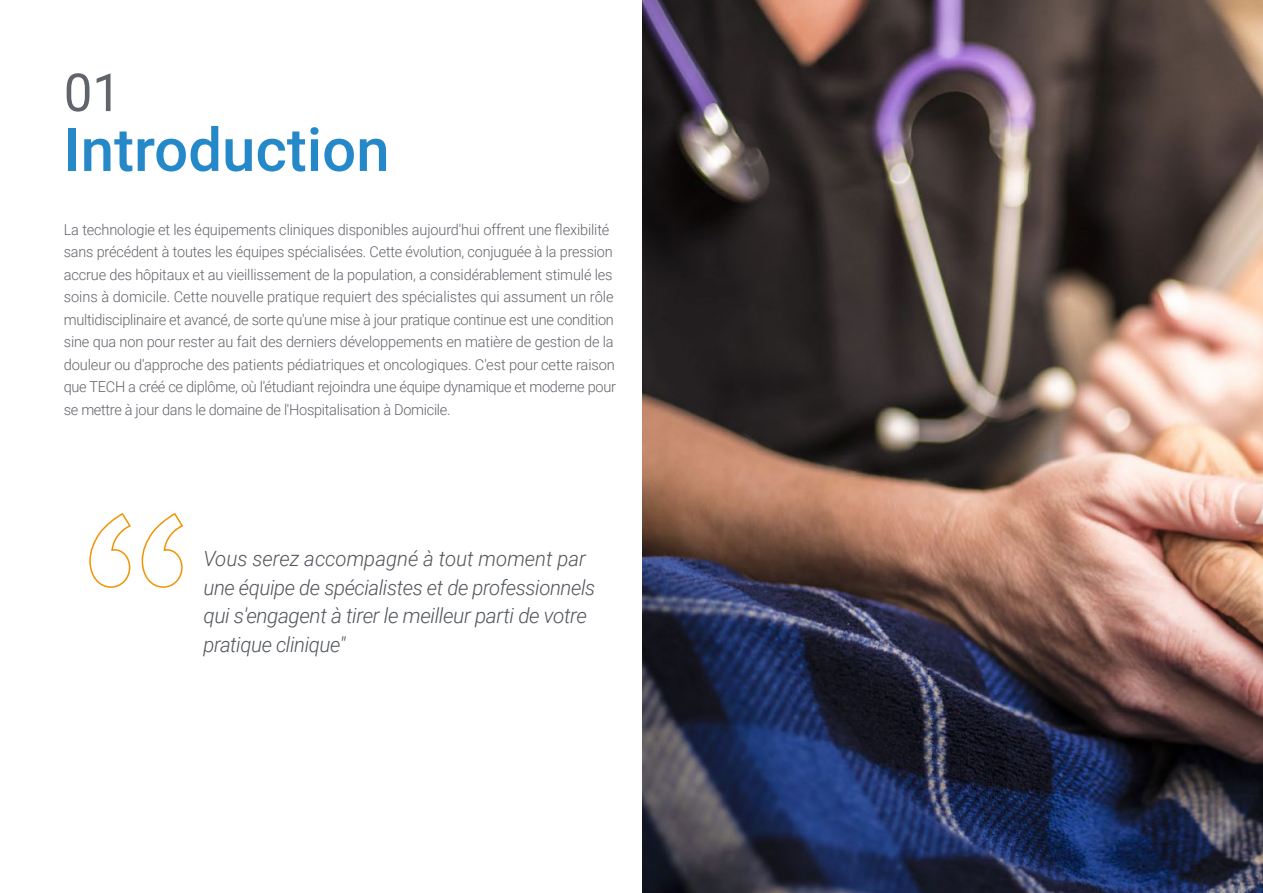
<style>
.page{position:relative;width:1263px;height:893px;background:#fff}
.page>*{position:absolute;margin:0;border:0;box-sizing:border-box;transform-origin:0 0}
.t1{font:500 60px "Roboto";color:#2488c9}
.t2{font:52.5px "Roboto";color:#61646a}
.t3{font:italic 300 21px/28.5px "Roboto";letter-spacing:-.02em;color:#52555b}
.t4{font:300 15px/22.5px "Roboto";letter-spacing:-.01em;color:#61646a}
</style>
<div class="page">
<svg style="left:89px;top:513px;width:95px;height:75px"></svg>
<img style="left:642px;top:0;width:621px;height:893px">
<h2 class="t2" style="left:64px;top:56px;width:59px">01</h2>
<h1 class="t1" style="left:64px;top:108px;width:327px">Introduction</h1>
<p class="t4" style="left:64px;top:217px;width:554px">La technologie et les équipements cliniques disponibles aujourd'hui offrent une flexibilité sans précédent à toutes les équipes spécialisées. Cette évolution, conjuguée à la pression accrue des hôpitaux et au vieillissement de la population, a considérablement stimulé les soins à domicile. Cette nouvelle pratique requiert des spécialistes qui assument un rôle multidisciplinaire et avancé, de sorte qu'une mise à jour pratique continue est une condition sine qua non pour rester au fait des derniers développements en matière de gestion de la douleur ou d'approche des patients pédiatriques et oncologiques. C'est pour cette raison que TECH a créé ce diplôme, où l'étudiant rejoindra une équipe dynamique et moderne pour se mettre à jour dans le domaine de l'Hospitalisation à Domicile.</p>
<h3 class="t3" style="left:203px;top:544px;width:393px">Vous serez accompagné à tout moment par une équipe de spécialistes et de professionnels qui s'engagent à tirer le meilleur parti de votre pratique clinique"</h3>
</div>
